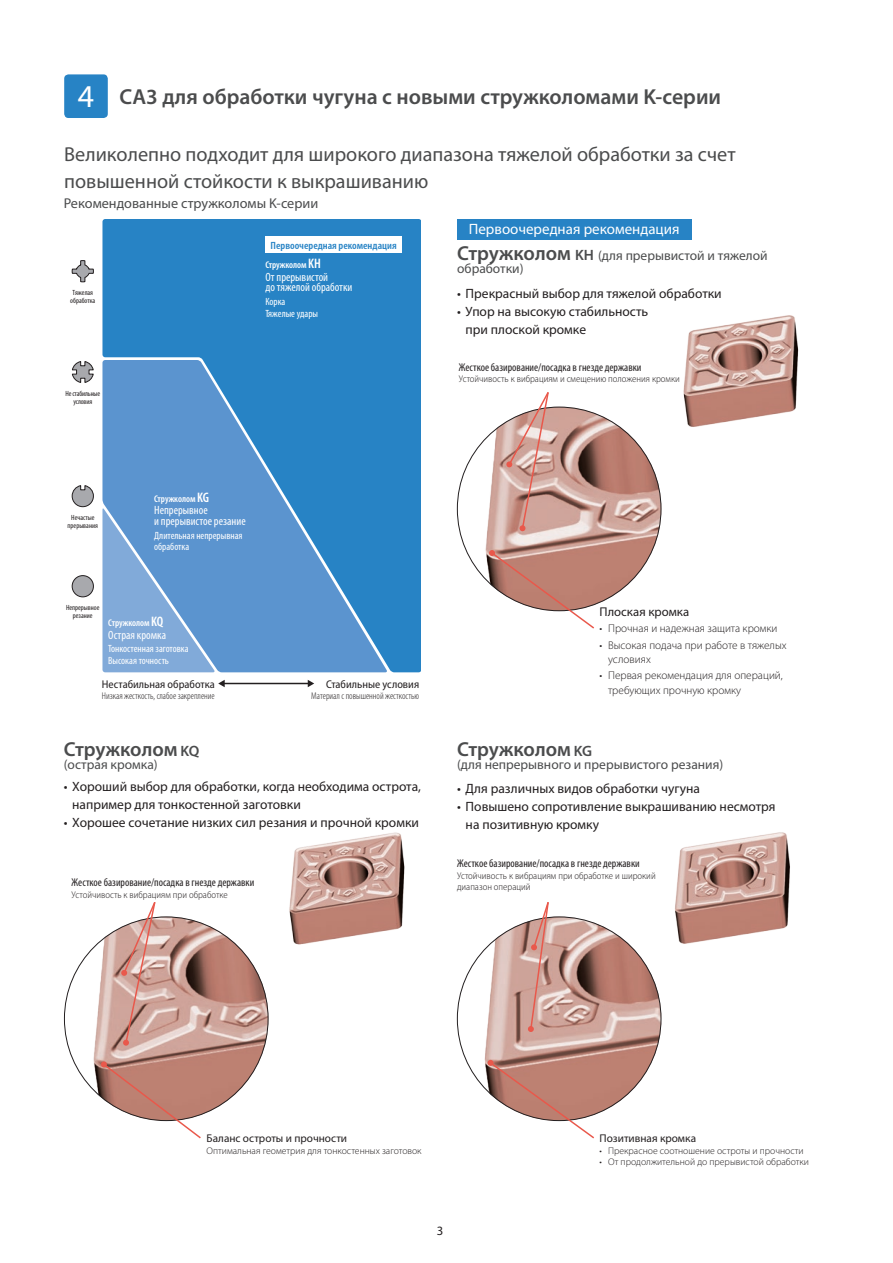
<style>
.page{position:relative;width:893px;height:1263px;background:#fff}
.page>*{position:absolute;margin:0;border:0;box-sizing:border-box;transform-origin:0 0}
.t1{font:600 21.75px "Myriad Pro";color:#4b4c4d}
.t2{font:20.25px/27px "Myriad Pro";color:#4b4c4d}
.t3{font:600 20.25px "Myriad Pro";letter-spacing:-.005em;color:#4b4c4d}
.t4{font:15px "Myriad Pro";color:#fff}
.t5{font:14.25px "Myriad Pro";color:#4b4c4d}
.t6{font:13.5px/18px "Myriad Pro";color:#231f20}
.t7{font:13.5px/13.5px "Myriad Pro";color:#4b4c4d}
.t8{font:12.75px "Myriad Pro";color:#231f20}
.t9{font:condensed 12px/10.5px "Myriad Pro";color:#fff}
.t10{font:condensed 11.25px "Myriad Pro";color:#231f20}
.t11{font:300 11.25px/14.2px "Myriad Pro";color:#231f20}
.t12{font:11.25px "Myriad Pro";color:#231f20}
.t13{font:semi-condensed 11.25px "Myriad Pro";color:#231f20}
.t14{font:condensed 10.5px/11.7px "Myriad Pro";color:#fff}
.t15{font:600 condensed 10.5px "Myriad Pro";color:#2783c5;scale:1.07 1}
.t16{font:300 semi-condensed 9.75px/11.7px "Myriad Pro";color:#231f20}
.t17{font:300 9.75px "Myriad Pro";color:#231f20}
.t18{font:300 condensed 9.75px "Myriad Pro";color:#231f20}
.t19{font:600 condensed 9.75px "Myriad Pro";letter-spacing:-.005em;color:#fff}
.t20{font:condensed 7.5px/8.2px "Myriad Pro";color:#231f20;text-align:center}
.s1{font-weight:400;font-size:31.95px;color:#fff}
.s2{font-size:13.8px}
.s3{font-size:15px}
.s4{font-weight:600;font-size:20.25px}
.s5{font-weight:600;font-size:15px}
</style>
<div class="page">
<svg style="left:102px;top:219px;width:319px;height:453px;background:#428dca"></svg>
<div style="left:72px;top:576px;width:21px;height:21px;background:#a8a9ad;border-radius:50%"></div>
<div style="left:72px;top:575px;width:22px;height:22px;border:1px solid #231f20;border-radius:50%"></div>
<svg style="left:72px;top:485px;width:22px;height:22px"></svg>
<svg style="left:72px;top:361px;width:22px;height:22px"></svg>
<svg style="left:72px;top:260px;width:22px;height:22px"></svg>
<hr style="left:224px;top:683px;width:85px;height:1px;background:#231f20">
<svg style="left:218px;top:680px;width:7px;height:7px"></svg>
<svg style="left:308px;top:680px;width:6px;height:7px"></svg>
<div style="left:265px;top:236px;width:137px;height:17px;background:#fff"></div>
<div style="left:64px;top:74px;width:44px;height:44px;background:#2783c5;border-radius:4px"></div>
<img style="left:675px;top:832px;width:115px;height:112px">
<img style="left:473px;top:917px;width:188px;height:198px">
<svg style="left:488px;top:1060px;width:108px;height:79px"></svg>
<svg style="left:528px;top:902px;width:22px;height:130px;background:#d4a69e"></svg>
<img style="left:289px;top:832px;width:116px;height:113px">
<img style="left:64px;top:917px;width:204px;height:204px;border-radius:102px">
<svg style="left:101px;top:1061px;width:101px;height:78px"></svg>
<svg style="left:121px;top:902px;width:36px;height:144px;background:#d5ada5"></svg>
<img style="left:683px;top:315px;width:116px;height:112px">
<img style="left:467px;top:407px;width:194px;height:198px">
<svg style="left:489px;top:550px;width:107px;height:79px"></svg>
<svg style="left:506px;top:392px;width:44px;height:139px;background:#d5aea7"></svg>
<div style="left:457px;top:219px;width:234px;height:21px;background:#2783c5"></div>
<h1 class="t1" style="left:78px;top:82px;width:645px"><span class="s1">4</span> CA3 для обработки чугуна с новыми стружколомами K-серии</h1>
<h2 class="t2" style="left:64px;top:140px;width:673px">Великолепно подходит для широкого диапазона тяжелой обработки за счет повышенной стойкости к выкрашиванию</h2>
<p class="t5" style="left:64px;top:194px;width:256px">Рекомендованные стружколомы K-серии</p>
<p class="t20" style="left:70px;top:288px;width:27px;text-align:left">Тяжелая обработка</p>
<p class="t20" style="left:65px;top:389px;width:36px">Не стабильные условия</p>
<p class="t15" style="left:271px;top:239px;width:119px">Первоочередная рекомендация</p>
<p class="t19" style="left:265px;top:259px;width:57px">Стружколом <span class="s2">KH</span></p>
<p class="t9" style="left:265px;top:271px;width:88px">От прерывистой<br>до тяжелой обработки</p>
<p class="t14" style="left:265px;top:295px;width:54px">Корка<br>Тяжелые удары</p>
<p class="t20" style="left:68px;top:513px;width:32px">Нечастые прерывания</p>
<p class="t19" style="left:154px;top:492px;width:56px">Стружколом <span class="s2">KG</span></p>
<p class="t9" style="left:154px;top:505px;width:93px">Непрерывное<br>и прерывистое резание</p>
<p class="t14" style="left:154px;top:529px;width:90px">Длительная непрерывная обработка</p>
<p class="t20" style="left:66px;top:603px;width:35px">Непрерывное резание</p>
<p class="t19" style="left:108px;top:617px;width:57px">Стружколом <span class="s2">KQ</span></p>
<p class="t9" style="left:108px;top:629px;width:59px">Острая кромка</p>
<p class="t14" style="left:108px;top:643px;width:82px">Тонкостенная заготовка<br>Высокая точность</p>
<p class="t13" style="left:102px;top:677px;width:114px">Нестабильная обработка</p>
<p class="t18" style="left:102px;top:691px;width:114px">Низкая жесткость, слабое закрепление</p>
<p class="t13" style="left:326px;top:677px;width:95px">Стабильные условия</p>
<p class="t18" style="left:311px;top:691px;width:109px">Материал с повышенной жесткостью</p>
<h2 class="t3" style="left:64px;top:736px;width:137px">Стружколом <span class="s3">KQ</span></h2>
<p class="t7" style="left:64px;top:757px;width:95px">(острая кромка)</p>
<p class="t6" style="left:72px;top:777px;width:350px;text-indent:-9px">• Хороший выбор для обработки, когда необходима острота, например для тонкостенной заготовки</p>
<p class="t6" style="left:64px;top:813px;width:357px">• Хорошее сочетание низких сил резания и прочной кромки</p>
<p class="t10" style="left:72px;top:875px;width:184px">Жесткое базирование/посадка в гнезде державки</p>
<p class="t16" style="left:72px;top:888px;width:157px">Устойчивость к вибрациям при обработке</p>
<p class="t4" style="left:469px;top:220px;width:212px">Первоочередная рекомендация</p>
<p class="t7" style="left:457px;top:248px;width:312px"><span class="s4">Стружколом</span> <span class="s5">KH</span> (для прерывистой и тяжелой обработки)</p>
<p class="t6" style="left:457px;top:284px;width:266px">• Прекрасный выбор для тяжелой обработки</p>
<p class="t6" style="left:466px;top:302px;width:184px;text-indent:-9px">• Упор на высокую стабильность при плоской кромке</p>
<p class="t10" style="left:459px;top:360px;width:184px">Жесткое базирование/посадка в гнезде державки</p>
<p class="t16" style="left:459px;top:373px;width:223px">Устойчивость к вибрациям и смещению положения кромки</p>
<p class="t8" style="left:600px;top:603px;width:91px">Плоская кромка</p>
<p class="t11" style="left:600px;top:621px;width:179px">• Прочная и надежная защита кромки</p>
<p class="t11" style="left:608px;top:637px;width:180px;text-indent:-9px">• Высокая подача при работе в тяжелых условиях</p>
<p class="t11" style="left:608px;top:668px;width:176px;text-indent:-9px">• Первая рекомендация для операций, требующих прочную кромку</p>
<h2 class="t3" style="left:457px;top:736px;width:137px">Стружколом <span class="s3">KG</span></h2>
<p class="t7" style="left:457px;top:757px;width:268px">(для непрерывного и прерывистого резания)</p>
<p class="t6" style="left:457px;top:780px;width:244px">• Для различных видов обработки чугуна</p>
<p class="t6" style="left:466px;top:798px;width:311px;text-indent:-9px">• Повышено сопротивление выкрашиванию несмотря на позитивную кромку</p>
<p class="t10" style="left:457px;top:856px;width:184px">Жесткое базирование/посадка в гнезде державки</p>
<p class="t16" style="left:457px;top:870px;width:200px">Устойчивость к вибрациям при обработке и широкий диапазон операций</p>
<p class="t12" style="left:207px;top:1131px;width:142px">Баланс остроты и прочности</p>
<p class="t17" style="left:207px;top:1144px;width:216px">Оптимальная геометрия для тонкостенных заготовок</p>
<p class="t8" style="left:437px;top:1223px;width:8px">3</p>
<p class="t12" style="left:600px;top:1131px;width:98px">Позитивная кромка</p>
<p class="t17" style="left:600px;top:1144px;width:206px">• Прекрасное соотношение остроты и прочности</p>
<p class="t17" style="left:600px;top:1156px;width:211px">• От продолжительной до прерывистой обработки</p>
</div>
